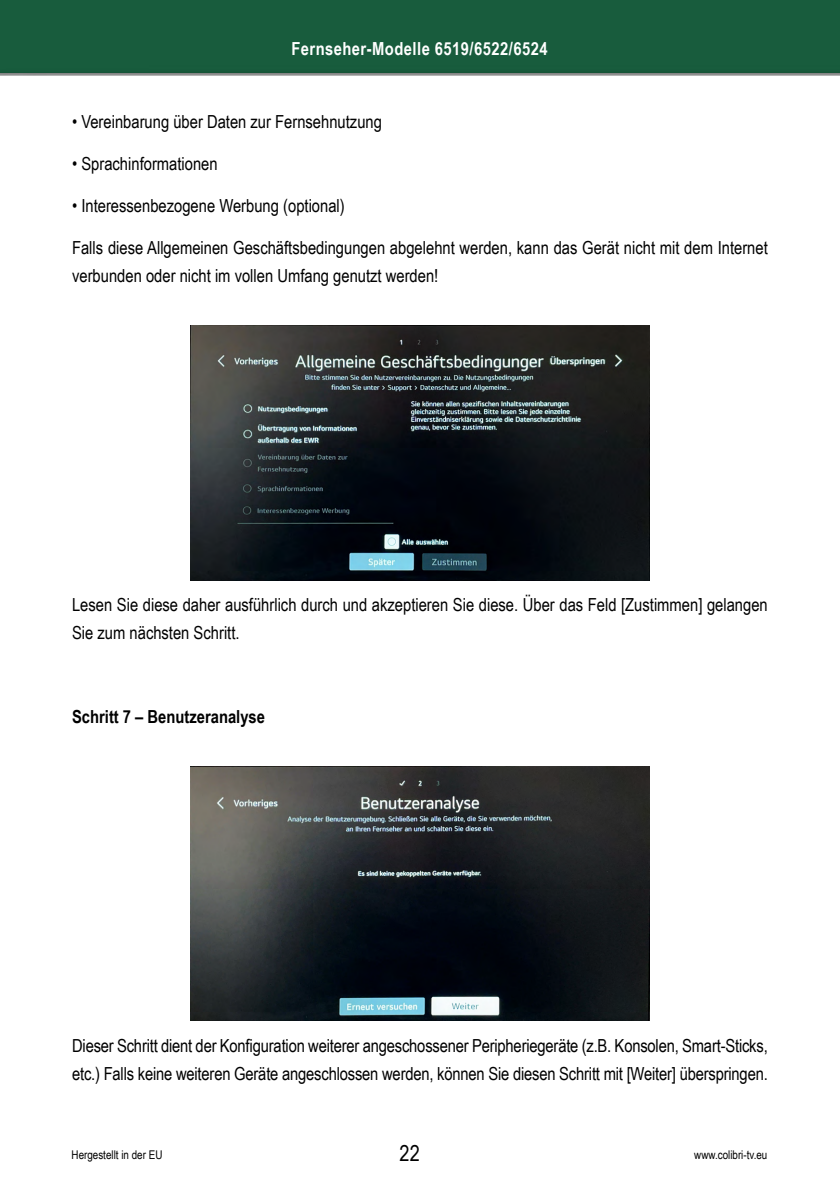
<style>
.page{position:relative;width:840px;height:1191px;background:#fff}
.page>*{position:absolute;margin:0;border:0;box-sizing:border-box;transform-origin:0 0}
.t1{font:22px "Arial Narrow";color:#000}
.t2{font:18px/28px "Arial Narrow";color:#000}
.t3{font:700 18px "Arial Narrow";letter-spacing:.025em;color:#fff}
.t4{font:700 18px "Arial Narrow";color:#000}
.t5{font:12px "Arial Narrow";color:#000}
</style>
<div class="page">
<div style="left:0;top:0;width:839px;height:76px;background:#8f8f8f"></div>
<div style="left:0;top:0;width:839px;height:74px;background:#185c3d"></div>
<img style="left:190px;top:325px;width:459px;height:256px">
<img style="left:190px;top:766px;width:459px;height:254px">
<p class="t3" style="left:291px;top:35px;width:257px">Fernseher-Modelle 6519/6522/6524</p>
<p class="t2" style="left:72px;top:107px;width:311px">• Vereinbarung über Daten zur Fernsehnutzung</p>
<p class="t2" style="left:72px;top:149px;width:147px">• Sprachinformationen</p>
<p class="t2" style="left:72px;top:191px;width:274px">• Interessenbezogene Werbung (optional)</p>
<p class="t2" style="left:72px;top:233px;width:696px">Falls diese Allgemeinen Geschäftsbedingungen abgelehnt werden, kann das Gerät nicht mit dem Internet verbunden oder nicht im vollen Umfang genutzt werden!</p>
<p class="t2" style="left:72px;top:590px;width:696px">Lesen Sie diese daher ausführlich durch und akzeptieren Sie diese. Über das Feld [Zustimmen] gelangen<br>Sie zum nächsten Schritt.</p>
<p class="t4" style="left:72px;top:703px;width:194px">Schritt 7 – Benutzeranalyse</p>
<p class="t2" style="left:72px;top:1031px;width:697px">Dieser Schritt dient der Konfiguration weiterer angeschossener Peripheriegeräte (z.B. Konsolen, Smart-Sticks, etc.) Falls keine weiteren Geräte angeschlossen werden, können Sie diesen Schritt mit [Weiter] überspringen.</p>
<p class="t5" style="left:72px;top:1145px;width:92px">Hergestellt in der EU</p>
<p class="t1" style="left:399px;top:1137px;width:22px">22</p>
<p class="t5" style="left:693px;top:1145px;width:75px">www.colibri-tv.eu</p>
</div>
